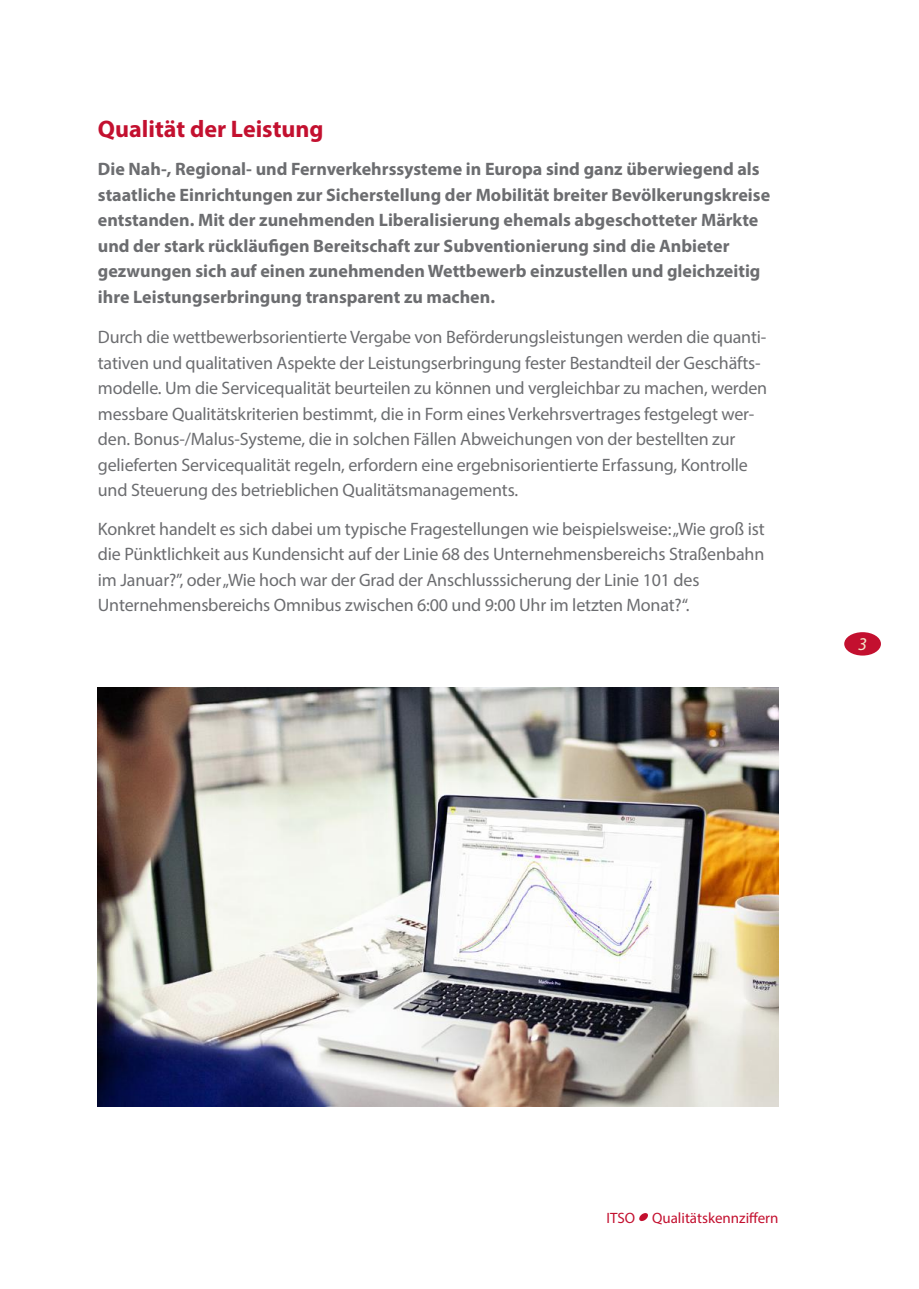
<style>
.page{position:relative;width:919px;height:1289px;background:#fff}
.page>*{position:absolute;margin:0;border:0;box-sizing:border-box;transform-origin:0 0}
.Absatzformat_2{font:700 24px "Myriad Pro";color:#c3102f}
.Absatzformat_2-2{font:18px/25.5px "Myriad Pro";letter-spacing:-.01em;color:#6c6d70}
.Absatzformat_2-3{font:700 18px/25.5px "Myriad Pro";color:#6c6d70}
.t1{font:italic 18px "Myriad Pro";color:#f2e8ca}
.Absatzformat_1{font:15px "Myriad Pro";color:#c3102f}
</style>
<div class="page">
<div style="left:844px;top:632px;width:36px;height:23px;background:#c3102f;border-radius:50%"></div>
<svg style="left:639px;top:1213px;width:9px;height:8px"></svg>
<img style="left:98px;top:687px;width:680px;height:419px">
<p class="Absatzformat_2" style="left:98px;top:113px;width:227px">Qualität der Leistung</p>
<p class="Absatzformat_2-3" style="left:98px;top:156px;width:673px">Die Nah-, Regional- und Fernverkehrssysteme in Europa sind ganz überwiegend als staatliche Einrichtungen zur Sicherstellung der Mobilität breiter Bevölkerungskreise entstanden. Mit der zunehmenden Liberalisierung ehemals abgeschotteter Märkte und der stark rückläufigen Bereitschaft zur Subventionierung sind die Anbieter gezwungen sich auf einen zunehmenden Wettbewerb einzustellen und gleichzeitig ihre Leistungserbringung transparent zu machen.</p>
<p class="Absatzformat_2-2" style="left:98px;top:324px;width:671px">Durch die wettbewerbsorientierte Vergabe von Beförderungsleistungen werden die quanti&shy;tativen und qualitativen Aspekte der Leistungserbringung fester Bestandteil der Geschäfts&shy;modelle. Um die Servicequalität beurteilen zu können und vergleichbar zu machen, werden messbare Qualitätskriterien bestimmt, die in Form eines Verkehrsvertrages festgelegt wer&shy;den. Bonus-/Malus-Systeme, die in solchen Fällen Abweichungen von der bestellten zur gelieferten Servicequalität regeln, erfordern eine ergebnisorientierte Erfassung, Kontrolle und Steuerung des betrieblichen Qualitätsmanagements.</p>
<p class="Absatzformat_2-2" style="left:98px;top:515px;width:668px">Konkret handelt es sich dabei um typische Fragestellungen wie beispielsweise: „Wie groß ist die Pünktlichkeit aus Kundensicht auf der Linie 68 des Unternehmensbereichs Straßenbahn im Januar?”, oder „Wie hoch war der Grad der Anschlusssicherung der Linie 101 des Unternehmensbereichs Omnibus zwischen 6:00 und 9:00 Uhr im letzten Monat?“.</p>
<p class="t1" style="left:858px;top:632px;width:10px">3</p>
<p class="Absatzformat_1" style="left:606px;top:1208px;width:174px">ITSO Qualitätskennziffern</p>
</div>
